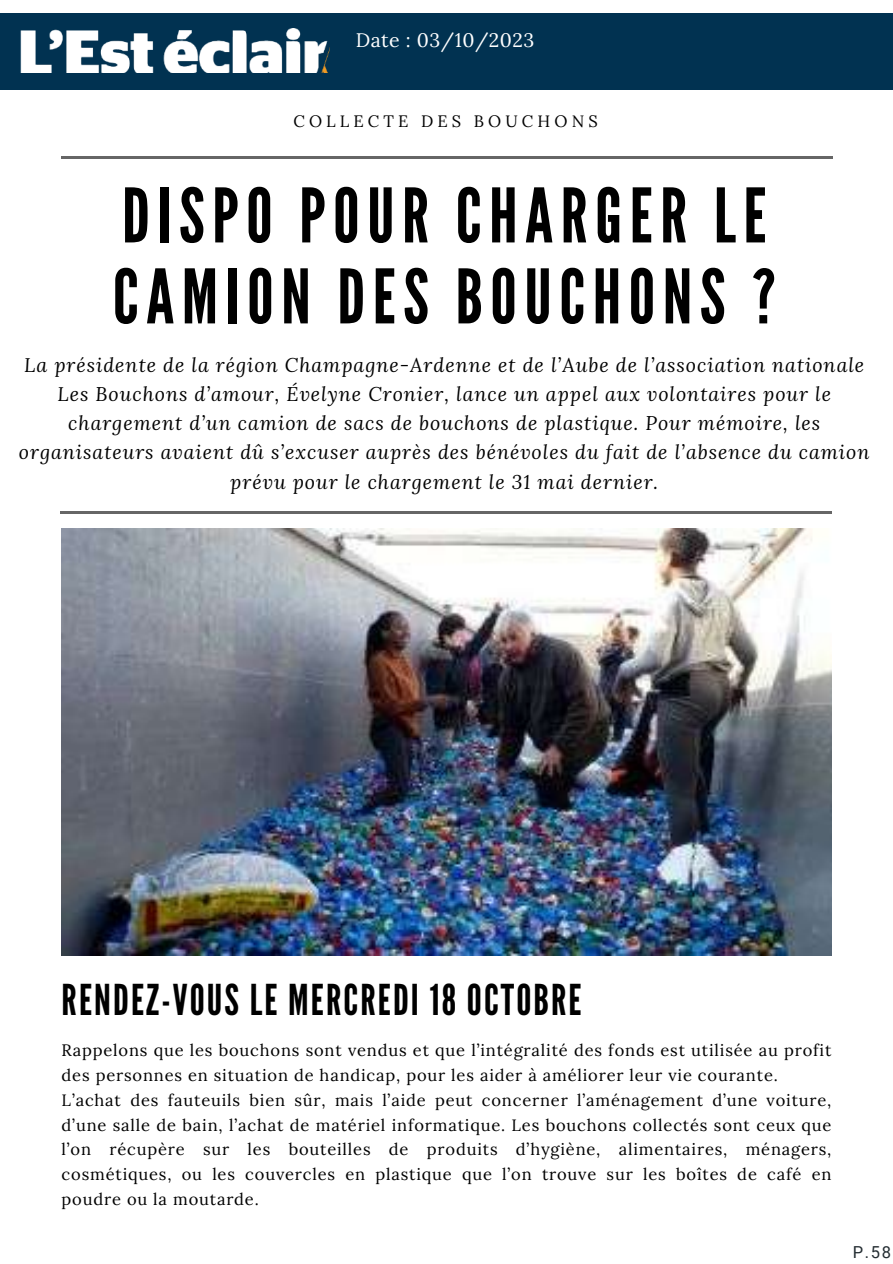
<style>
.page{position:relative;width:893px;height:1264px;background:#fff}
.page>*{position:absolute;margin:0;border:0;box-sizing:border-box;transform-origin:0 0}
.t1{font:75px/81px "League Gothic";letter-spacing:.1em;color:#000}
.t2{font:42.45px "League Gothic";letter-spacing:.05em;color:#000}
.t3{font:italic 19.65px/29.2px "Lora";letter-spacing:.05em;color:#000;text-align:center}
.t4{font:19.5px "Lora";letter-spacing:.025em;color:#fff}
.t5{font:16.5px/24.8px "Lora";letter-spacing:.05em;color:#000}
.t6{font:16.5px "Lora";letter-spacing:.25em;color:#000}
.t7{font:16.5px "Roboto";color:#232c31}
</style>
<div class="page">
<img style="left:61px;top:528px;width:770px;height:427px">
<hr style="left:61px;top:156px;width:771px;height:2px;background:#666">
<hr style="left:60px;top:511px;width:771px;height:2px;background:#666">
<div style="left:0;top:13px;width:892px;height:76px;background:#013251"></div>
<img style="left:21px;top:28px;width:308px;height:44px">
<p class="t4" style="left:356px;top:27px;width:180px">Date : 03/10/2023</p>
<p class="t6" style="left:293px;top:111px;width:306px">COLLECTE DES BOUCHONS</p>
<h1 class="t1" style="left:113px;top:177px;width:664px">DISPO POUR CHARGER LE<br>CAMION DES BOUCHONS ?</h1>
<p class="t3" style="left:19px;top:349px;width:851px">La présidente de la région Champagne-Ardenne et de l’Aube de l’association nationale Les Bouchons d’amour, Évelyne Cronier, lance un appel aux volontaires pour le chargement d’un camion de sacs de bouchons de plastique. Pour mémoire, les organisateurs avaient dû s’excuser auprès des bénévoles du fait de l’absence du camion prévu pour le chargement le 31 mai dernier.</p>
<h2 class="t2" style="left:62px;top:975px;width:521px">RENDEZ-VOUS LE MERCREDI 18 OCTOBRE</h2>
<p class="t5" style="left:62px;top:1038px;width:771px">Rappelons que les bouchons sont vendus et que l’intégralité des fonds est utilisée au profit des personnes en situation de handicap, pour les aider à améliorer leur vie courante.<br>L’achat des fauteuils bien sûr, mais l’aide peut concerner l’aménagement d’une voiture, d’une salle de bain, l’achat de matériel informatique. Les bouchons collectés sont ceux que l’on récupère sur les bouteilles de produits d’hygiène, alimentaires, ménagers, cosmétiques, ou les couvercles en plastique que l’on trouve sur les boîtes de café en poudre ou la moutarde.</p>
<p class="t7" style="left:852px;top:1242px;width:40px">P.58</p>
</div>
